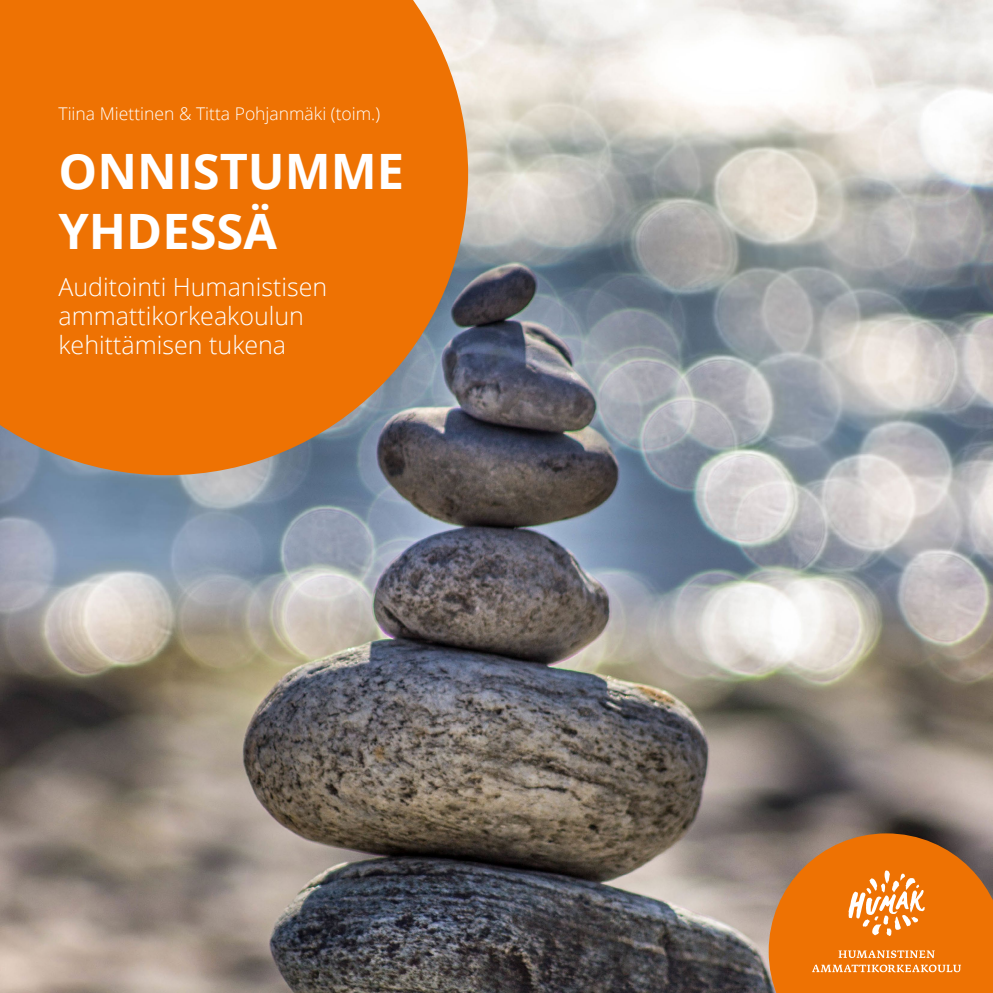
<style>
.page{position:relative;width:993px;height:993px;background:#fff}
.page>*{position:absolute;margin:0;border:0;box-sizing:border-box;transform-origin:0 0}
.t1{font:700 48.75px/60px "Open Sans";color:#fff}
.t2{font:300 25px/28.8px "Open Sans";color:#fff}
.t3{font:300 17.5px "Open Sans";color:#fff}
</style>
<div class="page">
<img style="left:0;top:0;width:992px;height:992px">
<svg style="left:0;top:0;width:468px;height:475px;background:#e17413"></svg>
<svg style="left:768px;top:833px;width:224px;height:159px;background:#dd7a22"></svg>
<p class="t3" style="left:58px;top:101px;width:323px">Tiina Miettinen &amp; Titta Pohjanmäki (toim.)</p>
<h1 class="t1" style="left:58px;top:140px;width:347px">ONNISTUMME<br>YHDESSÄ</h1>
<p class="t2" style="left:58px;top:272px;width:270px">Auditointi Humanistisen ammattikorkeakoulun kehittämisen tukena</p>
</div>
